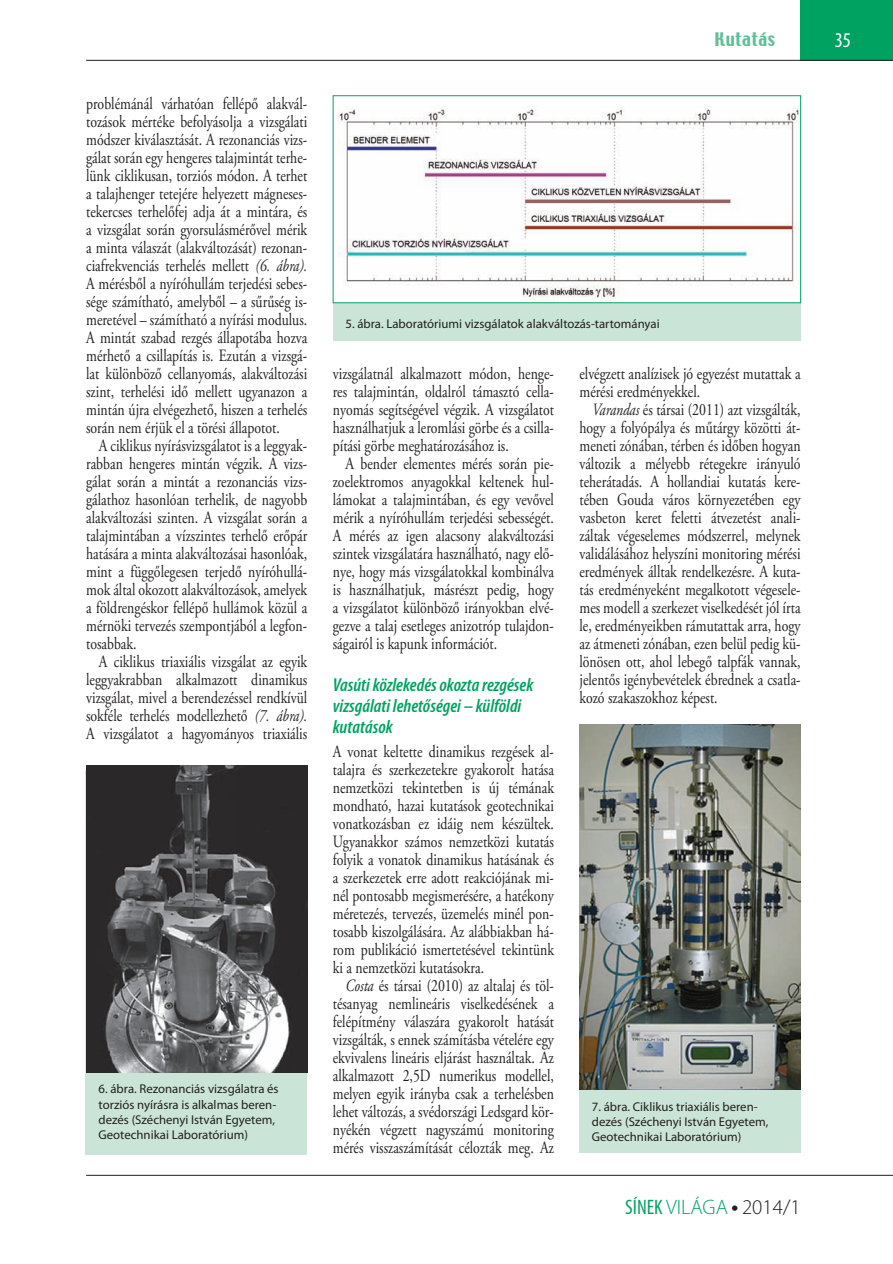
<style>
.page{position:relative;width:893px;height:1264px;background:#fff}
.page>*{position:absolute;margin:0;border:0;box-sizing:border-box;transform-origin:0 0}
.t1{font:300 21px "Myriad Pro";color:#00a261}
.t2{font:condensed 21px "Myriad Pro";color:#fff}
.t3{font:italic 600 condensed 18.75px/21px "Myriad Pro";color:#00a261}
.t4{font:17.25px/18px "Adobe Garamond Pro";color:#231f20;text-align:justify;scale:.8 1}
.t5{font:16.5px "Techno";letter-spacing:.04em;color:#60bf97;scale:1.1 1}
.t6{font:12.75px/15.3px "Myriad Pro";color:#231f20}
.s1{font-style:italic}
.s2{font-weight:400;font-stretch:condensed}
.s3{font-size:30px;color:#231f20}
.s4{color:#231f20}
</style>
<div class="page">
<hr style="left:86px;top:1175px;width:807px;height:1px;background:#231f20">
<div style="left:800px;top:0;width:93px;height:61px;background:#00a261"></div>
<hr style="left:86px;top:60px;width:807px;height:1px;background:#231f20">
<div style="left:333px;top:95px;width:467px;height:246px;background:#cae5d7"></div>
<div style="left:86px;top:770px;width:221px;height:384px;background:#cae5d7"></div>
<div style="left:333px;top:96px;width:467px;height:207px;background:#fff"></div>
<img style="left:337px;top:107px;width:462px;height:191px">
<div style="left:333px;top:95px;width:468px;height:208px;border:1px solid #00a261"></div>
<img style="left:86px;top:765px;width:221px;height:308px">
<div style="left:579px;top:769px;width:221px;height:384px;background:#cae5d7"></div>
<img style="left:579px;top:724px;width:221px;height:365px">
<p class="t4" style="left:86px;top:95px;width:278px">problémánál várhatóan fellépő alakvál&shy;tozások mértéke befolyásolja a vizsgálati módszer kiválasztását. A rezonanciás vizs&shy;gálat során egy hengeres talajmintát terhe&shy;lünk ciklikusan, torziós módon. A terhet a talajhenger tetejére helyezett mágneses&shy;tekercses terhelőfej adja át a mintára, és a vizsgálat során gyorsulásmérővel mérik a minta válaszát (alakváltozását) rezonan&shy;ciafrekvenciás terhelés mellett <span class="s1">(6. ábra).<br></span>A mérésből a nyíróhullám terjedési sebes&shy;sége számítható, amelyből – a sűrűség is&shy;meretével – számítható a nyírási modulus.<br>A mintát szabad rezgés állapotába hozva mérhető a csillapítás is. Ezután a vizsgá&shy;lat különböző cellanyomás, alakváltozási szint, terhelési idő mellett ugyanazon a mintán újra elvégezhető, hiszen a terhelés során nem érjük el a törési állapotot.</p>
<p class="t4" style="left:86px;top:437px;width:278px;text-indent:13px">A ciklikus nyírásvizsgálatot is a leggyak&shy;rabban hengeres mintán végzik. A vizs&shy;gálat során a mintát a rezonanciás vizs&shy;gálathoz hasonlóan terhelik, de nagyobb alakváltozási szinten. A vizsgálat során a talajmintában a vízszintes terhelő erőpár hatására a minta alakváltozásai hasonlóak, mint a függőlegesen terjedő nyíróhullá&shy;mok által okozott alakváltozások, amelyek a földrengéskor fellépő hullámok közül a mérnöki tervezés szempontjából a legfon&shy;tosabbak.</p>
<p class="t4" style="left:86px;top:653px;width:278px;text-indent:13px">A ciklikus triaxiális vizsgálat az egyik leggyakrabban alkalmazott dinamikus vizsgálat, mivel a berendezéssel rendkívül sokféle terhelés modellezhető <span class="s1">(7. ábra).<br></span>A vizs gálatot a hagyományos triaxiális</p>
<p class="t6" style="left:99px;top:1081px;width:182px">6. ábra. Rezonanciás vizsgálatra és torziós nyírásra is alkalmas beren&shy;dezés (Széchenyi István Egyetem, Geotechnikai Laboratórium)</p>
<p class="t5" style="left:714px;top:28px;width:57px">Kutatás</p>
<p class="t2" style="left:834px;top:29px;width:18px">35</p>
<p class="t6" style="left:346px;top:317px;width:316px">5. ábra. Laboratóriumi vizsgálatok alakváltozás-tartományai</p>
<p class="t4" style="left:333px;top:365px;width:278px">vizsgálatnál alkalmazott módon, henge&shy;res talajmintán, oldalról támasztó cella&shy;nyomás segítségével végzik. A vizsgálatot használhatjuk a leromlási görbe és a csilla&shy;pítási görbe meghatározásához is.</p>
<p class="t4" style="left:333px;top:455px;width:278px;text-indent:13px">A bender elementes mérés során pie&shy;zoelektromos anyagokkal keltenek hul&shy;lámokat a talajmintában, és egy vevővel mérik a nyíróhullám terjedési sebességét.<br>A mérés az igen alacsony alakváltozási szintek vizsgálatára használható, nagy elő&shy;nye, hogy más vizsgálatokkal kombinálva is használhatjuk, másrészt pedig, hogy a vizsgálatot különböző irányokban elvé&shy;gezve a talaj esetleges anizotróp tulajdon&shy;ságairól is kapunk információt.</p>
<p class="t3" style="left:333px;top:675px;width:202px">Vasúti közlekedés okozta rezgések vizsgálati lehetőségei – külföldi kutatások</p>
<p class="t4" style="left:333px;top:743px;width:278px">A vonat keltette dinamikus rezgések al&shy;talajra és szerkezetekre gyakorolt hatása nemzetközi tekintetben is új témának mondható, hazai kutatások geotechnikai vonatkozásban ez idáig nem készültek.<br>Ugyanakkor számos nemzetközi kutatás folyik a vonatok dinamikus hatásának és a szerkezetek erre adott reakciójának mi&shy;nél pontosabb megismerésére, a hatékony méretezés, tervezés, üzemelés minél pon&shy;tosabb kiszolgálására. Az alábbiakban há&shy;rom publikáció ismertetésével tekintünk ki a nemzetközi kutatásokra.</p>
<p class="t4" style="left:333px;top:977px;width:278px;text-indent:13px"><span class="s1">Costa</span> és társai (2010) az altalaj és töl&shy;tésanyag nemlineáris viselkedésének a felépítmény válaszára gyakorolt hatását vizsgálták, s ennek számításba vételére egy ekvivalens lineáris eljárást használtak. Az alkalmazott 2,5D numerikus modellel, melyen egyik irányba csak a terhelésben lehet változás, a svédországi Ledsgard kör&shy;nyékén végzett nagyszámú monitoring mérés visszaszámítását célozták meg. Az</p>
<p class="t4" style="left:579px;top:365px;width:278px">elvégzett analízisek jó egyezést mutattak a mérési eredményekkel.</p>
<p class="t4" style="left:579px;top:401px;width:278px;text-indent:13px"><span class="s1">Varandas</span> és társai (2011) azt vizsgálták, hogy a folyópálya és műtárgy közötti át&shy;meneti zónában, térben és időben hogyan változik a mélyebb rétegekre irányu ló te her át adás. A hollandiai kutatás kere&shy;tében Gouda város környezetében egy vasbeton keret feletti átvezetést anali&shy;zál tak végeselemes módszerrel, melynek validálásához helyszíni monitoring méré si eredmények álltak rendelkezésre. A kuta&shy;tás eredményeként megalkotott vé ges ele&shy;mes modell a szerkezet viselkedését jól írta le, eredményeikben rámutattak arra, hogy az átmeneti zónában, ezen belül pedig kü&shy;lönösen ott, ahol lebegő talpfák vannak, jelentős igénybevételek ébrednek a csatla&shy;kozó szakaszokhoz képest.</p>
<p class="t6" style="left:592px;top:1099px;width:178px">7. ábra. Ciklikus triaxiális beren&shy;dezés (Széchenyi István Egyetem,<br>Geotechnikai Laboratórium)</p>
<p class="t1" style="left:625px;top:1196px;width:177px"><span class="s2">SÍNEK</span> VILÁGA <span class="s3">•</span> <span class="s4">2014/1</span></p>
</div>
